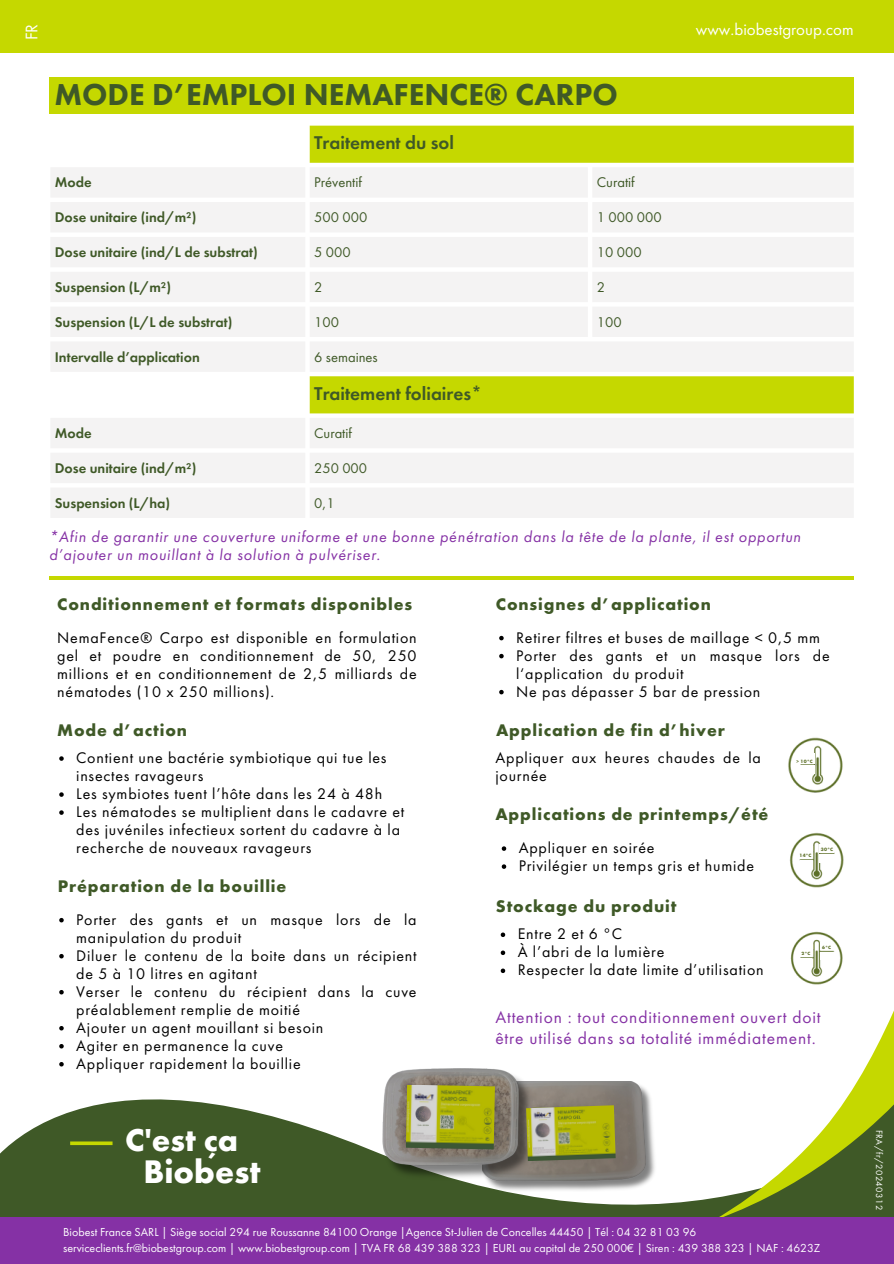
<style>
.page{position:relative;width:894px;height:1264px;background:#fff}
.page>*{position:absolute;margin:0;border:0;box-sizing:border-box;transform-origin:0 0}
.t1{font:700 33.9px "Futura PT";color:#fff}
.t2{font:700 32.85px "Futura PT";color:#fff}
.t3{font:800 31.35px "Futura PT";color:#3f5927}
.t4{font:600 19.2px "Futura PT";color:#3f5927}
.t5{font:700 17.4px "Futura PT";letter-spacing:.05em;color:#3f5927}
.t6{font:17.4px/20.2px "Futura PT";letter-spacing:.05em;color:#8531a5}
.t7{font:17.4px "Futura PT";color:#fff}
.t8{font:16.95px "Futura PT";color:#fff}
.t9{font:15.9px/18px "Futura PT";letter-spacing:.05em;color:#000}
.t10{font:italic 15.9px/18px "Futura PT";letter-spacing:.05em;color:#8531a5}
.t11{font:600 14.55px "Futura PT";color:#3f5927}
.t12{font:14.55px "Futura PT";color:#3f5927}
.t13{font:12px/16px "Futura PT";color:#fff}
.t14{font:9.45px "Futura PT";letter-spacing:.05em;color:#fff}
.t15{font:700 4.95px "Futura PT";color:#5c6f27}
.t16{font:700 4.8px "Futura PT";color:#5c6f27}
</style>
<div class="page">
<svg style="left:867px;top:1013px;width:26px;height:52px"></svg>
<svg style="left:0;top:1065px;width:893px;height:152px;fill:#3f5927"></svg>
<div style="left:0;top:1217px;width:893px;height:46px;background:#8531a5"></div>
<div style="left:0;top:0;width:893px;height:53px;background:#c5d800"></div>
<svg style="left:501px;top:846px;width:5px;height:4px"></svg>
<svg style="left:501px;top:864px;width:5px;height:4px"></svg>
<hr style="left:49px;top:576px;width:804px;height:4px;background:#c5d800">
<div style="left:49px;top:77px;width:804px;height:37px;background:#c5d800"></div>
<img style="left:788px;top:737px;width:55px;height:56px">
<div style="left:798px;top:752px;width:16px;height:11px;background:#fff"></div>
<div style="left:800px;top:765px;width:14px;height:8px;background:#fff"></div>
<img style="left:789px;top:832px;width:55px;height:56px">
<div style="left:797px;top:850px;width:14px;height:8px;background:#fff"></div>
<div style="left:799px;top:860px;width:13px;height:8px;background:#fff"></div>
<div style="left:819px;top:844px;width:14px;height:8px;background:#fff"></div>
<div style="left:819px;top:854px;width:14px;height:8px;background:#fff"></div>
<svg style="left:70px;top:1141px;width:42px;height:4px"></svg>
<div style="left:309px;top:126px;width:544px;height:37px;background:#c5d800"></div>
<svg style="left:51px;top:168px;width:802px;height:350px;fill:#f4f3f3"></svg>
<svg style="left:500px;top:932px;width:5px;height:5px"></svg>
<svg style="left:500px;top:950px;width:5px;height:5px"></svg>
<svg style="left:500px;top:968px;width:5px;height:5px"></svg>
<img style="left:790px;top:931px;width:53px;height:54px">
<div style="left:797px;top:948px;width:14px;height:8px;background:#fff"></div>
<div style="left:800px;top:957px;width:12px;height:8px;background:#fff"></div>
<div style="left:819px;top:942px;width:14px;height:8px;background:#fff"></div>
<div style="left:819px;top:952px;width:14px;height:8px;background:#fff"></div>
<img style="left:482px;top:1081px;width:182px;height:111px">
<img style="left:355px;top:1068px;width:187px;height:119px">
<img style="left:406px;top:1084px;width:89px;height:65px">
<svg style="left:499px;top:636px;width:4px;height:4px"></svg>
<svg style="left:499px;top:654px;width:4px;height:4px"></svg>
<svg style="left:499px;top:690px;width:4px;height:4px"></svg>
<svg style="left:59px;top:917px;width:5px;height:5px"></svg>
<svg style="left:59px;top:954px;width:5px;height:4px"></svg>
<svg style="left:59px;top:990px;width:5px;height:4px"></svg>
<svg style="left:59px;top:1026px;width:5px;height:4px"></svg>
<svg style="left:59px;top:1044px;width:5px;height:4px"></svg>
<svg style="left:59px;top:1062px;width:5px;height:4px"></svg>
<svg style="left:59px;top:756px;width:5px;height:4px"></svg>
<svg style="left:59px;top:792px;width:5px;height:4px"></svg>
<svg style="left:59px;top:810px;width:5px;height:4px"></svg>
<img style="left:526px;top:1105px;width:89px;height:56px">
<p class="t7" style="left:20px;top:40px;width:18px;rotate:-90deg">FR</p>
<h5 class="t8" style="left:695px;top:18px;width:159px">www.biobestgroup.com</h5>
<p class="t3" style="left:54px;top:74px;width:565px">MODE D’EMPLOI NEMAFENCE® CARPO</p>
<p class="t4" style="left:314px;top:130px;width:141px">Traitement du sol</p>
<p class="t11" style="left:55px;top:173px;width:38px">Mode</p>
<p class="t12" style="left:314px;top:173px;width:49px">Préventif</p>
<p class="t12" style="left:596px;top:173px;width:39px">Curatif</p>
<p class="t11" style="left:55px;top:208px;width:143px">Dose unitaire (ind/m²)</p>
<p class="t12" style="left:314px;top:208px;width:55px">500 000</p>
<p class="t12" style="left:596px;top:208px;width:66px">1 000 000</p>
<p class="t11" style="left:55px;top:243px;width:204px">Dose unitaire (ind/L de substrat)</p>
<p class="t12" style="left:314px;top:243px;width:38px">5 000</p>
<p class="t12" style="left:596px;top:243px;width:46px">10 000</p>
<p class="t11" style="left:55px;top:278px;width:118px">Suspension (L/m²)</p>
<p class="t12" style="left:314px;top:278px;width:10px">2</p>
<p class="t12" style="left:596px;top:278px;width:10px">2</p>
<p class="t11" style="left:55px;top:312px;width:179px">Suspension (L/L de substrat)</p>
<p class="t12" style="left:314px;top:312px;width:26px">100</p>
<p class="t12" style="left:596px;top:312px;width:26px">100</p>
<p class="t11" style="left:55px;top:347px;width:146px">Intervalle d’application</p>
<p class="t12" style="left:314px;top:347px;width:65px">6 semaines</p>
<p class="t4" style="left:314px;top:381px;width:169px">Traitement foliaires*</p>
<h5 class="t11" style="left:55px;top:424px;width:38px">Mode</h5>
<p class="t12" style="left:314px;top:424px;width:39px">Curatif</p>
<h4 class="t11" style="left:55px;top:458px;width:143px">Dose unitaire (ind/m²)</h4>
<h4 class="t12" style="left:314px;top:458px;width:54px">250 000</h4>
<h5 class="t11" style="left:55px;top:493px;width:117px">Suspension (L/ha)</h5>
<p class="t12" style="left:314px;top:493px;width:22px">0,1</p>
<p class="t10" style="left:49px;top:527px;width:753px">*Afin de garantir une couverture uniforme et une bonne pénétration dans la tête de la plante, il est opportun d’ajouter un mouillant à la solution à pulvériser.</p>
<p class="t5" style="left:57px;top:593px;width:356px">Conditionnement et formats disponibles</p>
<h4 class="t9" style="left:57px;top:628px;width:361px;text-align:justify">NemaFence® Carpo est disponible en formulation gel et poudre en conditionnement de 50, 250 millions et en conditionnement de 2,5 milliards de nématodes (10 x 250 millions).</h4>
<p class="t9" style="left:516px;top:628px;width:305px">Retirer filtres et buses de maillage &lt; 0,5 mm</p>
<p class="t5" style="left:495px;top:593px;width:216px">Consignes d’application</p>
<p class="t9" style="left:516px;top:646px;width:315px">Porter des gants et un masque lors de l‘application du produit</p>
<p class="t9" style="left:516px;top:682px;width:246px">Ne pas dépasser 5 bar de pression</p>
<p class="t5" style="left:57px;top:718px;width:131px">Mode d’action</p>
<p class="t9" style="left:76px;top:748px;width:312px">Contient une bactérie symbiotique qui tue les insectes ravageurs</p>
<p class="t9" style="left:76px;top:784px;width:307px">Les symbiotes tuent l’hôte dans les 24 à 48h</p>
<p class="t9" style="left:76px;top:802px;width:329px">Les nématodes se multiplient dans le cadavre et des juvéniles infectieux sortent du cadavre à la recherche de nouveaux ravageurs</p>
<p class="t5" style="left:58px;top:874px;width:230px">Préparation de la bouillie</p>
<p class="t9" style="left:76px;top:910px;width:342px">Porter des gants et un masque lors de la manipulation du produit</p>
<p class="t9" style="left:76px;top:946px;width:342px">Diluer le contenu de la boite dans un récipient de 5 à 10 litres en agitant</p>
<p class="t9" style="left:76px;top:982px;width:342px">Verser le contenu du récipient dans la cuve préalablement remplie de moitié</p>
<p class="t9" style="left:76px;top:1018px;width:249px">Ajouter un agent mouillant si besoin</p>
<p class="t9" style="left:76px;top:1036px;width:208px">Agiter en permanence la cuve</p>
<p class="t9" style="left:76px;top:1054px;width:226px">Appliquer rapidement la bouillie</p>
<h4 class="t5" style="left:496px;top:718px;width:230px">Application de fin d’hiver</h4>
<p class="t9" style="left:495px;top:748px;width:267px">Appliquer aux heures chaudes de la journée</p>
<p class="t5" style="left:495px;top:803px;width:274px">Applications de printemps/été</p>
<h3 class="t9" style="left:518px;top:838px;width:137px">Appliquer en soirée</h3>
<h5 class="t9" style="left:518px;top:856px;width:237px">Privilégier un temps gris et humide</h5>
<p class="t5" style="left:495px;top:895px;width:182px">Stockage du produit</p>
<p class="t9" style="left:517px;top:924px;width:106px">Entre 2 et 6 °C</p>
<p class="t9" style="left:517px;top:942px;width:148px">À l’abri de la lumière</p>
<h4 class="t9" style="left:517px;top:960px;width:247px">Respecter la date limite d’utilisation</h4>
<p class="t15" style="left:796px;top:758px;width:18px">&gt; 10°C</p>
<p class="t15" style="left:799px;top:852px;width:14px">14°C</p>
<p class="t15" style="left:820px;top:846px;width:14px">30°C</p>
<p class="t16" style="left:801px;top:950px;width:10px">2°C</p>
<p class="t16" style="left:822px;top:944px;width:10px">6°C</p>
<p class="t6" style="left:495px;top:1007px;width:327px">Attention : tout conditionnement ouvert doit être utilisé dans sa totalité immédiatement.</p>
<p class="t2" style="left:125px;top:1118px;width:114px">C'est ça</p>
<p class="t1" style="left:143px;top:1149px;width:118px">Biobest</p>
<p class="t13" style="left:63px;top:1223px;width:758px">Biobest France SARL | Siège social 294 rue Roussanne 84100 Orange |Agence St-Julien de Concelles 44450 | Tél : 04 32 81 03 96 serviceclients.fr@biobestgroup.com | www.biobestgroup.com | TVA FR 68 439 388 323 | EURL au capital de 250 000€ | Siren : 439 388 323 | NAF : 4623Z</p>
<p class="t14" style="left:885px;top:1129px;width:82px;rotate:90deg">FRA/fr/20240312</p>
</div>
